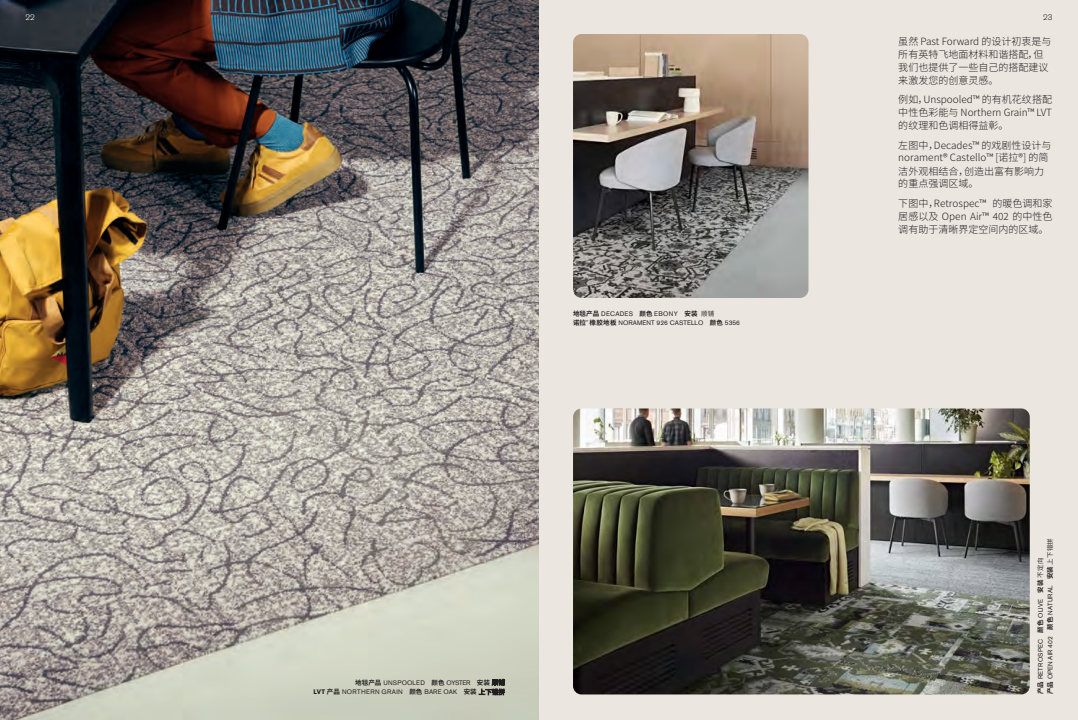
<style>
.page{position:relative;width:1078px;height:720px;background:#fff}
.page>*{position:absolute;margin:0;border:0;box-sizing:border-box;transform-origin:0 0}
.t1{font:300 10px/13px "Source Han Sans CN";color:#231f20}
.t2{font:300 8px "Akzidenz Grotesk Pro";color:#fff}
.t3{font:300 8px "Akzidenz Grotesk Pro";color:#231f20}
.t4{font:6.5px/9.6px "Akzidenz Grotesk Pro";letter-spacing:.01em;color:#231f20}
.t5{font:6.5px/9.6px "Akzidenz Grotesk Pro";letter-spacing:.03em;color:#231f20;text-align:right}
.s1{font-family:"Source Han Sans CN";font-weight:700}
.s2{font-family:"Source Han Sans CN"}
.s3{font-weight:700}
</style>
<div class="page">
<div style="left:539px;top:0;width:538px;height:720px;background:#ebe6e0"></div>
<img style="left:0;top:0;width:539px;height:720px">
<img style="left:573px;top:408px;width:456px;height:286px">
<img style="left:573px;top:34px;width:235px;height:264px">
<p class="t2" style="left:26px;top:12px;width:11px">22</p>
<p class="t3" style="left:1042px;top:12px;width:11px">23</p>
<p class="t4" style="left:573px;top:309px;width:168px"><span class="s1">地毯产品</span> DECADES <span class="s1">颜色</span> EBONY <span class="s1">安装</span> <span class="s2">顺铺<br></span><span class="s1">诺拉</span><sup>®</sup> <span class="s1">橡胶地板</span> NORAMENT 926 CASTELLO <span class="s1">颜色</span> 5356</p>
<p class="t5" style="left:313px;top:678px;width:193px"><span class="s1">地毯产品</span> UNSPOOLED <span class="s1">颜色</span> OYSTER <span class="s1">安装</span><span class="s2">顺铺<br></span><span class="s3">LVT</span> <span class="s1">产品</span> NORTHERN GRAIN <span class="s1">颜色</span> BARE OAK <span class="s1">安装</span><span class="s2">上下错拼</span></p>
<p class="t1" style="left:898px;top:35px;width:155px">虽然 Past Forward 的设计初衷是与所有英特飞地面材料和谐搭配，但我们也提供了一些自己的搭配建议来激发您的创意灵感。</p>
<p class="t1" style="left:898px;top:93px;width:155px;text-align:justify">例如，Unspooled™ 的有机花纹搭配中性色彩能与 Northern Grain™ LVT的纹理和色调相得益彰。</p>
<p class="t1" style="left:898px;top:139px;width:155px;line-height:12.4px">左图中，Decades™ 的戏剧性设计与norament® Castello™ [诺拉®] 的简</p>
<p class="t1" style="left:898px;top:165px;width:147px;line-height:12.4px">洁外观相结合，创造出富有影响力的重点强调区域。</p>
<p class="t1" style="left:898px;top:197px;width:155px;text-align:justify">下图中，Retrospec™ 的暖色调和家居感以及 Open Air™ 402 的中性色调有助于清晰界定空间内的区域。</p>
<p class="t4" style="left:1035px;top:694px;width:158px;rotate:-90deg"><span class="s1">产品</span> RETROSPEC <span class="s1">颜色</span> OLIVE <span class="s1">安装</span><span class="s2">不定向<br></span><span class="s1">产品</span> OPEN AIR 402 <span class="s1">颜色</span> NATURAL <span class="s1">安装</span> <span class="s2">上下错拼</span></p>
</div>
